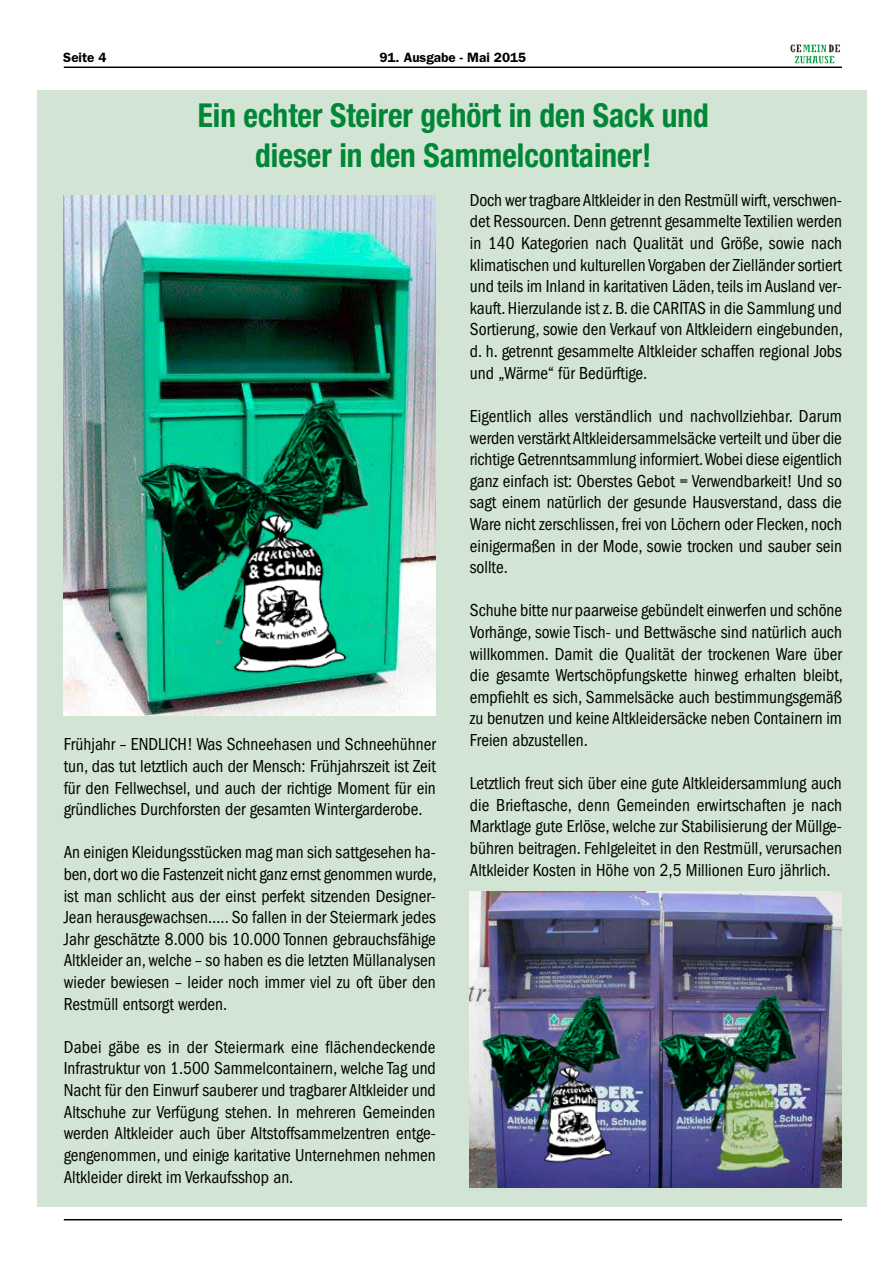
<style>
.page{position:relative;width:893px;height:1263px;background:#fff}
.page>*{position:absolute;margin:0;border:0;box-sizing:border-box;transform-origin:0 0}
.t1{font:700 condensed 33px/39.6px "Helvetica Neue LT Std";color:#008637;text-align:center;scale:.95 1}
.t2{font:condensed 18px/21.6px "ITC Franklin Gothic Std";color:#000;text-align:justify;scale:.96 1}
.t3{font:600 13.5px "ITC Franklin Gothic Std";color:#000}
</style>
<div class="page">
<hr style="left:64px;top:67px;width:778px;height:1px;background:#000">
<hr style="left:64px;top:1219px;width:778px;height:1px;background:#000">
<img style="left:790px;top:44px;width:50px;height:19px">
<div style="left:37px;top:90px;width:829px;height:1116px;background:#d2e4d3"></div>
<img style="left:63px;top:195px;width:373px;height:521px">
<img style="left:102px;top:382px;width:294px;height:267px">
<img style="left:204px;top:492px;width:154px;height:205px">
<img style="left:470px;top:891px;width:372px;height:297px">
<img style="left:470px;top:984px;width:344px;height:161px">
<img style="left:526px;top:1053px;width:92px;height:123px">
<img style="left:697px;top:1053px;width:100px;height:134px">
<p class="t3" style="left:63px;top:50px;width:45px">Seite 4</p>
<p class="t3" style="left:379px;top:50px;width:148px">91. Ausgabe - Mai 2015</p>
<h1 class="t1" style="left:198px;top:95px;width:540px">Ein echter Steirer gehört in den Sack und dieser in den Sammelcontainer!</h1>
<p class="t2" style="left:64px;top:734px;width:389px">Frühjahr – ENDLICH! Was Schneehasen und Schneehühner tun, das tut letztlich auch der Mensch: Frühjahrszeit ist Zeit für den Fellwechsel, und auch der richtige Moment für ein gründliches Durchforsten der gesamten Wintergarderobe.</p>
<p class="t2" style="left:64px;top:842px;width:390px">An einigen Kleidungsstücken mag man sich sattgesehen ha&shy;ben, dort wo die Fastenzeit nicht ganz ernst genommen wurde, ist man schlicht aus der einst perfekt sitzenden Designer-Jean herausgewachsen….. So fallen in der Steiermark jedes Jahr geschätzte 8.000 bis 10.000 Tonnen gebrauchsfähige Altkleider an, welche – so haben es die letzten Müllanalysen wieder bewiesen – leider noch immer viel zu oft über den Restmüll entsorgt werden.</p>
<p class="t2" style="left:64px;top:1036px;width:389px">Dabei gäbe es in der Steiermark eine flächendeckende Infrastruktur von 1.500 Sammelcontainern, welche Tag und Nacht für den Einwurf sauberer und tragbarer Altkleider und Altschuhe zur Verfügung stehen. In mehreren Gemeinden werden Altkleider auch über Altstoffsammelzentren entge&shy;gengenommen, und einige karitative Unternehmen nehmen Altkleider direkt im Verkaufsshop an.</p>
<p class="t2" style="left:470px;top:189px;width:390px">Doch wer tragbare Altkleider in den Restmüll wirft, verschwen&shy;det Ressourcen. Denn getrennt gesammelte Textilien werden in 140 Kategorien nach Qualität und Größe, sowie nach klimatischen und kulturellen Vorgaben der Zielländer sortiert und teils im Inland in karitativen Läden, teils im Ausland ver&shy;kauft. Hierzulande ist z. B. die CARITAS in die Sammlung und Sortierung, sowie den Verkauf von Altkleidern eingebunden, d. h. getrennt gesammelte Altkleider schaffen regional Jobs und „Wärme“ für Bedürftige.</p>
<p class="t2" style="left:470px;top:405px;width:389px">Eigentlich alles verständlich und nachvollziehbar. Darum werden verstärkt Altkleidersammelsäcke verteilt und über die richtige Getrenntsammlung informiert. Wobei diese eigentlich ganz einfach ist: Oberstes Gebot = Verwendbarkeit! Und so sagt einem natürlich der gesunde Hausverstand, dass die Ware nicht zerschlissen, frei von Löchern oder Flecken, noch einigermaßen in der Mode, sowie trocken und sauber sein sollte.</p>
<p class="t2" style="left:470px;top:600px;width:390px">Schuhe bitte nur paarweise gebündelt einwerfen und schöne Vorhänge, sowie Tisch- und Bettwäsche sind natürlich auch willkommen. Damit die Qualität der trockenen Ware über die gesamte Wertschöpfungskette hinweg erhalten bleibt, empfiehlt es sich, Sammelsäcke auch bestimmungsgemäß zu benutzen und keine Altkleidersäcke neben Containern im Freien abzustellen.</p>
<p class="t2" style="left:470px;top:772px;width:389px">Letztlich freut sich über eine gute Altkleidersammlung auch die Brieftasche, denn Gemeinden erwirtschaften je nach Marktlage gute Erlöse, welche zur Stabilisierung der Müllge&shy;bühren beitragen. Fehlgeleitet in den Restmüll, verursachen Altkleider Kosten in Höhe von 2,5 Millionen Euro jährlich.</p>
</div>
